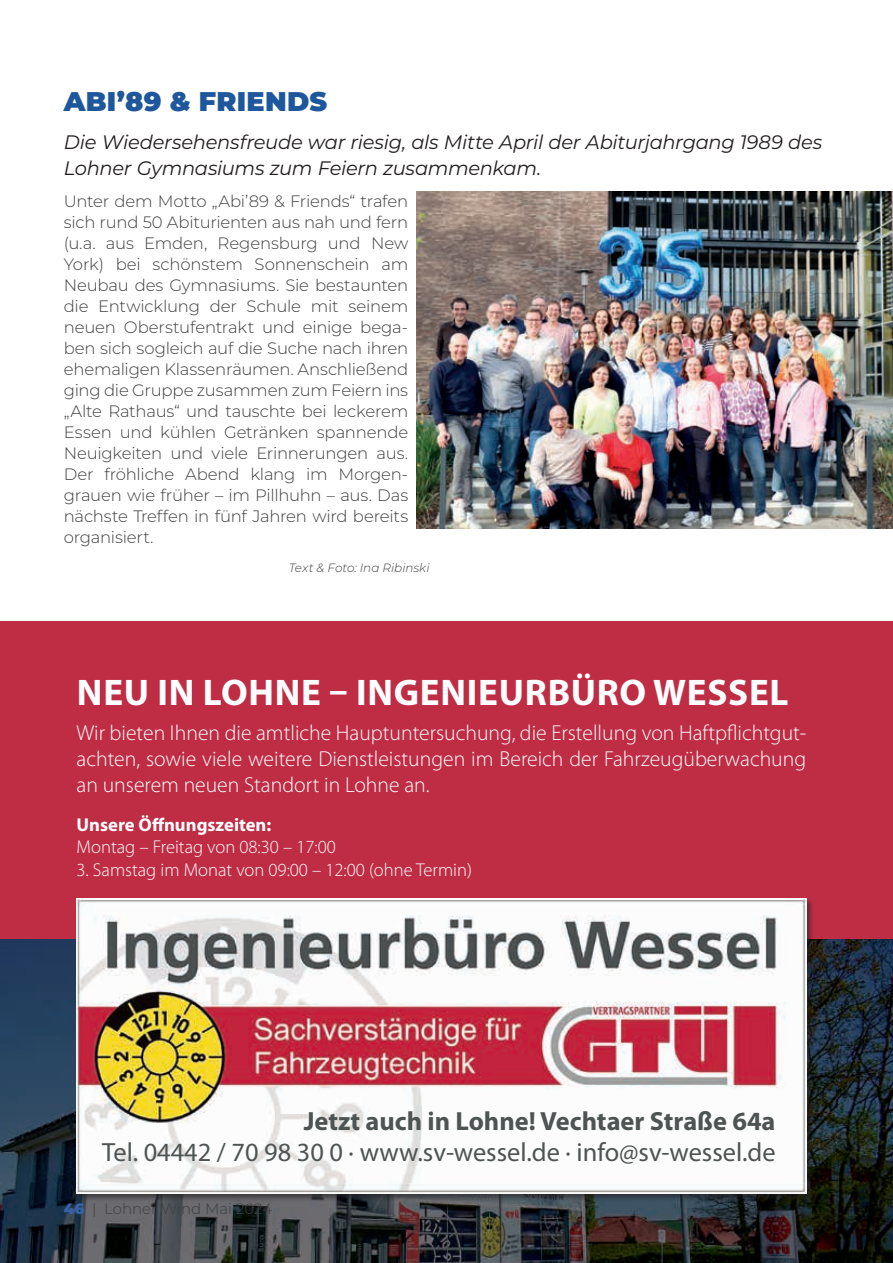
<style>
.page{position:relative;width:893px;height:1263px;background:#fff}
.page>*{position:absolute;margin:0;border:0;box-sizing:border-box;transform-origin:0 0}
.t1{font:700 37.2px "Myriad Pro";letter-spacing:.02em;color:#fff}
.t2{font:900 27px "Montserrat";letter-spacing:.01em;color:#1e579b}
.t3{font:26.4px "Myriad Pro";color:#4e5453}
.t4{font:700 26.4px "Myriad Pro";color:#4e5453}
.t5{font:300 21.75px/26px "Myriad Pro";color:#fff;text-align:justify}
.t6{font:italic 19.5px/25.5px "Montserrat";letter-spacing:-.015em;color:#231f20}
.t7{font:300 18.6px "Myriad Pro";color:#fff}
.t8{font:700 18.6px "Myriad Pro";color:#fff}
.t9{font:300 16.5px/21px "Montserrat";letter-spacing:-.015em;color:#3e3e3f;text-align:justify}
.t10{font:300 15px "Montserrat";color:#3e3e3f}
.t11{font:italic 300 12px "Montserrat";color:#3e3e3f}
.s1{font-weight:900;color:#3763a4}
</style>
<div class="page">
<img style="left:417px;top:191px;width:476px;height:338px">
<img style="left:0;top:939px;width:893px;height:324px">
<div style="left:0;top:621px;width:893px;height:318px;background:#bf2d45"></div>
<div style="left:75px;top:897px;width:739px;height:304px;background:#231f20;opacity:.6"></div>
<img style="left:77px;top:899px;width:729px;height:295px">
<h2 class="t2" style="left:64px;top:81px;width:265px">ABI’89 &amp; FRIENDS</h2>
<p class="t6" style="left:64px;top:129px;width:760px">Die Wiedersehensfreude war riesig, als Mitte April der Abiturjahrgang 1989 des<br>Lohner Gymnasiums zum Feiern zusammenkam.</p>
<p class="t9" style="left:64px;top:190px;width:346px">Unter dem Motto „Abi’89 &amp; Friends“ trafen sich rund 50 Abiturienten aus nah und fern (u.a. aus Emden, Regensburg und New York) bei schönstem Sonnenschein am Neubau des Gymnasiums. Sie bestaunten die Entwicklung der Schule mit seinem neuen Oberstufentrakt und einige bega&shy;ben sich sogleich auf die Suche nach ihren ehemaligen Klassenräumen. Anschließend ging die Gruppe zusammen zum Feiern ins „Alte Rathaus“ und tauschte bei leckerem Essen und kühlen Getränken spannende Neuigkeiten und viele Erinnerungen aus.<br>Der fröhliche Abend klang im Morgen&shy;grauen wie früher – im Pillhuhn – aus. Das nächste Treffen in fünf Jahren wird bereits organisiert.</p>
<p class="t11" style="left:289px;top:560px;width:142px">Text &amp; Foto: Ina Ribinski</p>
<h1 class="t1" style="left:77px;top:668px;width:713px">NEU IN LOHNE – INGENIEURBÜRO WESSEL</h1>
<h3 class="t5" style="left:77px;top:719px;width:731px">Wir bieten Ihnen die amtliche Hauptuntersuchung, die Erstellung von Haftpflichtgut&shy;achten, sowie viele weitere Dienstleistungen im Bereich der Fahrzeugüberwachung an unserem neuen Standort in Lohne an.</h3>
<p class="t8" style="left:77px;top:812px;width:196px">Unsere Öffnungszeiten:</p>
<p class="t7" style="left:77px;top:836px;width:261px">Montag – Freitag von 08:30 – 17:00</p>
<p class="t7" style="left:77px;top:858px;width:397px">3. Samstag im Monat von 09:00 – 12:00 (ohne Termin)</p>
<h3 class="t4" style="left:304px;top:1103px;width:473px">Jetzt auch in Lohne! Vechtaer Straße 64a</h3>
<h3 class="t3" style="left:102px;top:1136px;width:675px">Tel. 04442 / 70 98 30 0 · www.sv-wessel.de · info@sv-wessel.de</h3>
<p class="t10" style="left:64px;top:1198px;width:210px"><span class="s1">46</span> | Lohner Wind Mai 2024</p>
</div>
